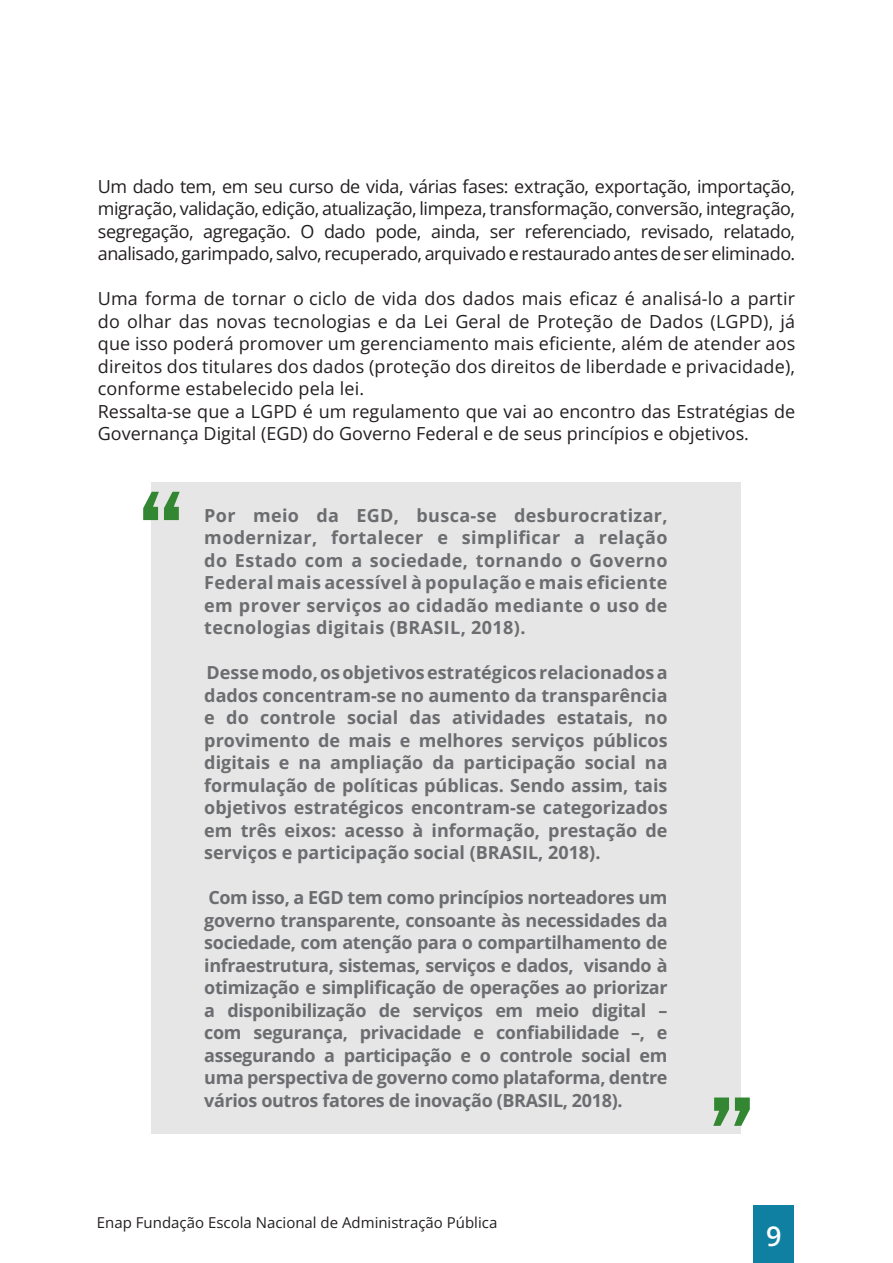
<style>
.page{position:relative;width:893px;height:1263px;background:#fff}
.page>*{position:absolute;margin:0;border:0;box-sizing:border-box;transform-origin:0 0}
.t1{font:600 27px "Open Sans";color:#fff}
.ASPAS{font:700 18px/22.5px "Open Sans";color:#6c6d70;text-align:justify}
.texto{font:18px/22.5px "Open Sans";color:#231f20;text-align:justify}
.t2{font:15px "Open Sans";color:#231f20}
</style>
<div class="page">
<div style="left:754px;top:1205px;width:40px;height:58px;background:#1080a2"></div>
<div style="left:152px;top:482px;width:589px;height:652px;background:#e6e6e6"></div>
<svg style="left:143px;top:492px;width:37px;height:28px"></svg>
<svg style="left:713px;top:1097px;width:37px;height:29px"></svg>
<p class="texto" style="left:98px;top:174px;width:699px">Um dado tem, em seu curso de vida, várias fases: extração, exportação, importação, migração, validação, edição, atualização, limpeza, transformação, conversão, integração, segregação, agregação. O dado pode, ainda, ser referenciado, revisado, relatado, analisado, garimpado, salvo, recuperado, arquivado e restaurado antes de ser eliminado.</p>
<p class="texto" style="left:98px;top:287px;width:699px">Uma forma de tornar o ciclo de vida dos dados mais eficaz é analisá-lo a partir do olhar das novas tecnologias e da Lei Geral de Proteção de Dados (LGPD), já que isso poderá promover um gerenciamento mais eficiente, além de atender aos direitos dos titulares dos dados (proteção dos direitos de liberdade e privacidade), conforme estabelecido pela lei.</p>
<p class="texto" style="left:98px;top:399px;width:699px">Ressalta-se que a LGPD é um regulamento que vai ao encontro das Estratégias de<br>Governança Digital (EGD) do Governo Federal e de seus princípios e objetivos.</p>
<p class="ASPAS" style="left:204px;top:503px;width:465px">Por meio da EGD, busca-se desburocratizar, modernizar, fortalecer e simplificar a relação do Estado com a sociedade, tornando o Governo Federal mais acessível à população e mais eficiente em prover serviços ao cidadão mediante o uso de tecnologias digitais (BRASIL, 2018).</p>
<p class="ASPAS" style="left:204px;top:661px;width:465px">Desse modo, os objetivos estratégicos relacionados a dados concentram-se no aumento da transparência e do controle social das atividades estatais, no provimento de mais e melhores serviços públicos digitais e na ampliação da participação social na formulação de políticas públicas. Sendo assim, tais objetivos estratégicos encontram-se categorizados em três eixos: acesso à informação, prestação de serviços e participação social (BRASIL, 2018).</p>
<p class="ASPAS" style="left:204px;top:886px;width:465px">Com isso, a EGD tem como princípios norteadores um governo transparente, consoante às necessidades da sociedade, com atenção para o compartilhamento de infraestrutura, sistemas, serviços e dados, visando à otimização e simplificação de operações ao priorizar a disponibilização de serviços em meio digital – com segurança, privacidade e confiabilidade –, e assegurando a participação e o controle social em uma perspectiva de governo como plataforma, dentre vários outros fatores de inovação (BRASIL, 2018).</p>
<p class="t2" style="left:97px;top:1212px;width:402px">Enap Fundação Escola Nacional de Administração Pública</p>
<h1 class="t1" style="left:766px;top:1217px;width:17px">9</h1>
</div>
